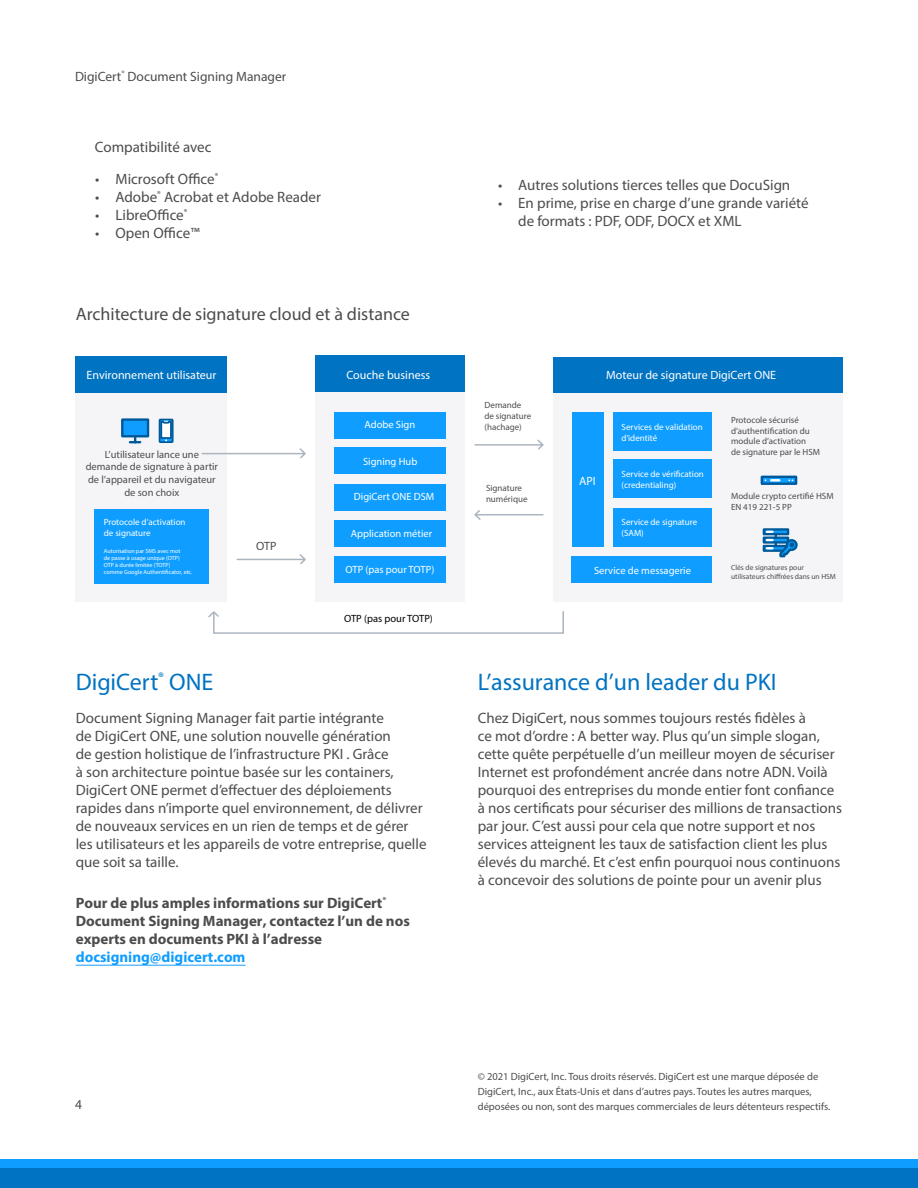
<style>
.page{position:relative;width:918px;height:1188px;background:#fff}
.page>*{position:absolute;margin:0;border:0;box-sizing:border-box;transform-origin:0 0}
.H2B_-_16_Auto_0__017{font:24px "Myriad Pro";color:#0073c2}
.H5_-_10_Auto_0__4C4C{font:24px "Myriad Pro";color:#0073c2}
.H4_-_12_Auto_0__4C4C{font:18px "Myriad Pro";color:#4c4c4d}
.P2B_Following_H1_H2{font:15px/18px "Myriad Pro";color:#4c4c4d}
.H5_-_10_Auto_0__4C4C-2{font:15px/18px "Myriad Pro";color:#4c4c4d}
.H5_-_10_Auto_0__4C4C-3{font:700 15px/18px "Myriad Pro";color:#4c4c4d}
.P3_Page_Numbers_Doc{font:13.5px "Myriad Pro";color:#4c4c4d}
.H4_-_12_Auto_0__4C4C-2{font:12px "Myriad Pro";color:#fff}
.H4_-_12_Auto_0__4C4C-3{font:12px "Myriad Pro";color:#4c4c4d}
.P4B_Citation_Legal{font:10.5px/15px "Myriad Pro";color:#4c4c4d}
.H4_-_12_Auto_0__4C4C-4{font:10.5px "Myriad Pro";color:#fff}
.H4_-_12_Auto_0__4C4C-5{font:10.5px/12.6px "Myriad Pro";color:#4c4c4d;text-align:center}
.H4_-_12_Auto_0__4C4C-6{font:10.5px "Myriad Pro";color:#000}
.H4_-_12_Auto_0__4C4C-7{font:9px/10.8px "Myriad Pro";color:#4c4c4d}
.H4_-_12_Auto_0__4C4C-8{font:9px/10.8px "Myriad Pro";color:#fff}
.H4_-_12_Auto_0__4C4C-9{font:7.5px/9px "Myriad Pro";color:#4c4c4d}
.H4_-_12_Auto_0__4C4C-10{font:6px/7.2px "Myriad Pro";color:#fff}
.s1{color:#0f9dff}
</style>
<div class="page">
<div style="left:0;top:1168px;width:918px;height:20px;background:#0073c2"></div>
<div style="left:0;top:1160px;width:918px;height:8px;background:#0f9dff"></div>
<div style="left:315px;top:356px;width:150px;height:36px;background:#0073c2"></div>
<div style="left:553px;top:358px;width:290px;height:36px;background:#0073c2"></div>
<div style="left:553px;top:393px;width:290px;height:209px;background:#f5f5f7"></div>
<div style="left:614px;top:412px;width:98px;height:39px;background:#0f9eff"></div>
<div style="left:614px;top:459px;width:98px;height:39px;background:#0f9eff"></div>
<div style="left:614px;top:508px;width:98px;height:39px;background:#0f9eff"></div>
<div style="left:572px;top:556px;width:140px;height:27px;background:#0f9eff"></div>
<div style="left:572px;top:412px;width:32px;height:135px;background:#0f9eff"></div>
<div style="left:315px;top:392px;width:150px;height:210px;background:#f5f5f7"></div>
<div style="left:334px;top:520px;width:112px;height:27px;background:#0f9eff"></div>
<div style="left:334px;top:556px;width:112px;height:27px;background:#0f9eff"></div>
<div style="left:334px;top:412px;width:112px;height:26px;background:#0f9eff"></div>
<div style="left:334px;top:447px;width:112px;height:27px;background:#0f9eff"></div>
<div style="left:334px;top:484px;width:112px;height:27px;background:#0f9eff"></div>
<svg style="left:474px;top:439px;width:70px;height:11px"></svg>
<svg style="left:236px;top:554px;width:70px;height:10px"></svg>
<svg style="left:474px;top:510px;width:70px;height:10px"></svg>
<svg style="left:208px;top:611px;width:356px;height:23px"></svg>
<div style="left:76px;top:392px;width:151px;height:210px;background:#f5f5f7"></div>
<div style="left:76px;top:356px;width:151px;height:36px;background:#0073c2"></div>
<div style="left:94px;top:509px;width:114px;height:74px;background:#0f9eff"></div>
<svg style="left:201px;top:448px;width:105px;height:11px"></svg>
<svg style="left:763px;top:528px;width:26px;height:7px"></svg>
<svg style="left:763px;top:537px;width:4px;height:7px"></svg>
<svg style="left:763px;top:545px;width:4px;height:7px"></svg>
<svg style="left:767px;top:531px;width:31px;height:27px"></svg>
<svg style="left:761px;top:476px;width:36px;height:9px"></svg>
<svg style="left:765px;top:479px;width:14px;height:3px"></svg>
<div style="left:159px;top:419px;width:15px;height:24px;border:2px solid #005999"></div>
<svg style="left:160px;top:419px;width:13px;height:22px"></svg>
<div style="left:121px;top:418px;width:28px;height:19px;background:#0f9eff;border:2px solid #005999"></div>
<svg style="left:130px;top:438px;width:10px;height:5px"></svg>
<hr style="left:76px;top:965px;width:170px;height:1px;background:#0f9dff">
<p class="P3_Page_Numbers_Doc" style="left:75px;top:68px;width:213px">DigiCert<sup>®</sup> Document Signing Manager</p>
<p class="P2B_Following_H1_H2" style="left:95px;top:138px;width:118px">Compatibilité avec</p>
<p class="P2B_Following_H1_H2" style="left:95px;top:170px;width:125px">• Microsoft Office<sup>®</sup></p>
<p class="P2B_Following_H1_H2" style="left:95px;top:188px;width:227px">• Adobe<sup>®</sup> Acrobat et Adobe Reader</p>
<p class="P2B_Following_H1_H2" style="left:95px;top:206px;width:94px">• LibreOffice<sup>®</sup></p>
<p class="P2B_Following_H1_H2" style="left:95px;top:224px;width:106px">• Open Office™</p>
<p class="H4_-_12_Auto_0__4C4C" style="left:76px;top:303px;width:336px">Architecture de signature cloud et à distance</p>
<p class="H4_-_12_Auto_0__4C4C-2" style="left:87px;top:367px;width:131px">Environnement utilisateur</p>
<p class="H4_-_12_Auto_0__4C4C-5" style="left:86px;top:448px;width:134px">L’utilisateur lance une demande de signature à partir de l’appareil et du navigateur de son choix</p>
<p class="H4_-_12_Auto_0__4C4C-8" style="left:104px;top:516px;width:83px">Protocole d’activation de signature</p>
<p class="H4_-_12_Auto_0__4C4C-10" style="left:104px;top:547px;width:90px">Autorisation par SMS avec mot<br>de passe à usage unique (OTP)<br>OTP à durée limitée (TOTP)<br>comme Google Authentificator, etc.</p>
<p class="H4_-_12_Auto_0__4C4C-3" style="left:256px;top:539px;width:22px">OTP</p>
<p class="H4_-_12_Auto_0__4C4C-2" style="left:346px;top:367px;width:85px">Couche business</p>
<p class="H4_-_12_Auto_0__4C4C-4" style="left:364px;top:418px;width:52px">Adobe Sign</p>
<p class="H4_-_12_Auto_0__4C4C-4" style="left:363px;top:455px;width:56px">Signing Hub</p>
<p class="H4_-_12_Auto_0__4C4C-4" style="left:354px;top:490px;width:82px">DigiCert ONE DSM</p>
<p class="H4_-_12_Auto_0__4C4C-4" style="left:351px;top:527px;width:83px">Application métier</p>
<p class="H4_-_12_Auto_0__4C4C-4" style="left:345px;top:563px;width:90px">OTP (pas pour TOTP)</p>
<p class="H4_-_12_Auto_0__4C4C-6" style="left:344px;top:612px;width:90px">OTP (pas pour TOTP)</p>
<p class="H5_-_10_Auto_0__4C4C" style="left:76px;top:667px;width:139px">DigiCert<sup>®</sup> ONE</p>
<p class="H5_-_10_Auto_0__4C4C-2" style="left:76px;top:709px;width:352px">Document Signing Manager fait partie intégrante<br>de DigiCert ONE, une solution nouvelle génération<br>de gestion holistique de l’infrastructure PKI . Grâce<br>à son architecture pointue basée sur les containers, DigiCert ONE permet d’effectuer des déploiements rapides dans n’importe quel environnement, de délivrer de nouveaux services en un rien de temps et de gérer les utilisateurs et les appareils de votre entreprise, quelle que soit sa taille.</p>
<p class="H5_-_10_Auto_0__4C4C-3" style="left:76px;top:894px;width:336px">Pour de plus amples informations sur DigiCert<sup>® </sup>Document Signing Manager, contactez l’un de nos experts en documents PKI à l’adresse <span class="s1">docsigning@digicert.com</span></p>
<p class="P3_Page_Numbers_Doc" style="left:75px;top:1096px;width:8px">4</p>
<p class="P2B_Following_H1_H2" style="left:498px;top:176px;width:294px">• Autres solutions tierces telles que DocuSign</p>
<p class="P2B_Following_H1_H2" style="left:518px;top:194px;width:292px;text-indent:-20px">• En prime, prise en charge d’une grande variété de formats : PDF, ODF, DOCX et XML</p>
<p class="H4_-_12_Auto_0__4C4C-7" style="left:484px;top:400px;width:48px">Demande de signature (hachage)</p>
<p class="H4_-_12_Auto_0__4C4C-7" style="left:486px;top:483px;width:43px">Signature numérique</p>
<p class="H4_-_12_Auto_0__4C4C-2" style="left:606px;top:367px;width:172px">Moteur de signature DigiCert ONE</p>
<p class="H4_-_12_Auto_0__4C4C-8" style="left:622px;top:422px;width:83px">Services de validation d’identité</p>
<p class="H4_-_12_Auto_0__4C4C-8" style="left:622px;top:468px;width:84px">Service de vérification (credentialing)</p>
<p class="H4_-_12_Auto_0__4C4C-8" style="left:622px;top:517px;width:77px">Service de signature (SAM)</p>
<p class="H4_-_12_Auto_0__4C4C-4" style="left:594px;top:564px;width:98px">Service de messagerie</p>
<p class="H4_-_12_Auto_0__4C4C-2" style="left:579px;top:473px;width:18px">API</p>
<p class="H4_-_12_Auto_0__4C4C-7" style="left:731px;top:414px;width:91px">Protocole sécurisé d’authentification du module d’activation<br>de signature par le HSM</p>
<p class="H4_-_12_Auto_0__4C4C-7" style="left:731px;top:491px;width:104px">Module crypto certifié HSM<br>EN 419 221-5 PP</p>
<p class="H4_-_12_Auto_0__4C4C-9" style="left:731px;top:562px;width:106px">Clés de signatures pour utilisateurs chiffrées dans un HSM</p>
<p class="H2B_-_16_Auto_0__017" style="left:478px;top:667px;width:300px">L’assurance d’un leader du PKI</p>
<p class="P2B_Following_H1_H2" style="left:478px;top:709px;width:366px">Chez DigiCert, nous sommes toujours restés fidèles à<br>ce mot d’ordre : A better way. Plus qu’un simple slogan, cette quête perpétuelle d’un meilleur moyen de sécuriser Internet est profondément ancrée dans notre ADN. Voilà pourquoi des entreprises du monde entier font confiance à nos certificats pour sécuriser des millions de transactions par jour. C’est aussi pour cela que notre support et nos services atteignent les taux de satisfaction client les plus élevés du marché. Et c’est enfin pourquoi nous continuons à concevoir des solutions de pointe pour un avenir plus</p>
<p class="P4B_Citation_Legal" style="left:478px;top:1069px;width:354px">© 2021 DigiCert, Inc. Tous droits réservés. DigiCert est une marque déposée de<br>DigiCert, Inc., aux États-Unis et dans d’autres pays. Toutes les autres marques, déposées ou non, sont des marques commerciales de leurs détenteurs respectifs.</p>
</div>
